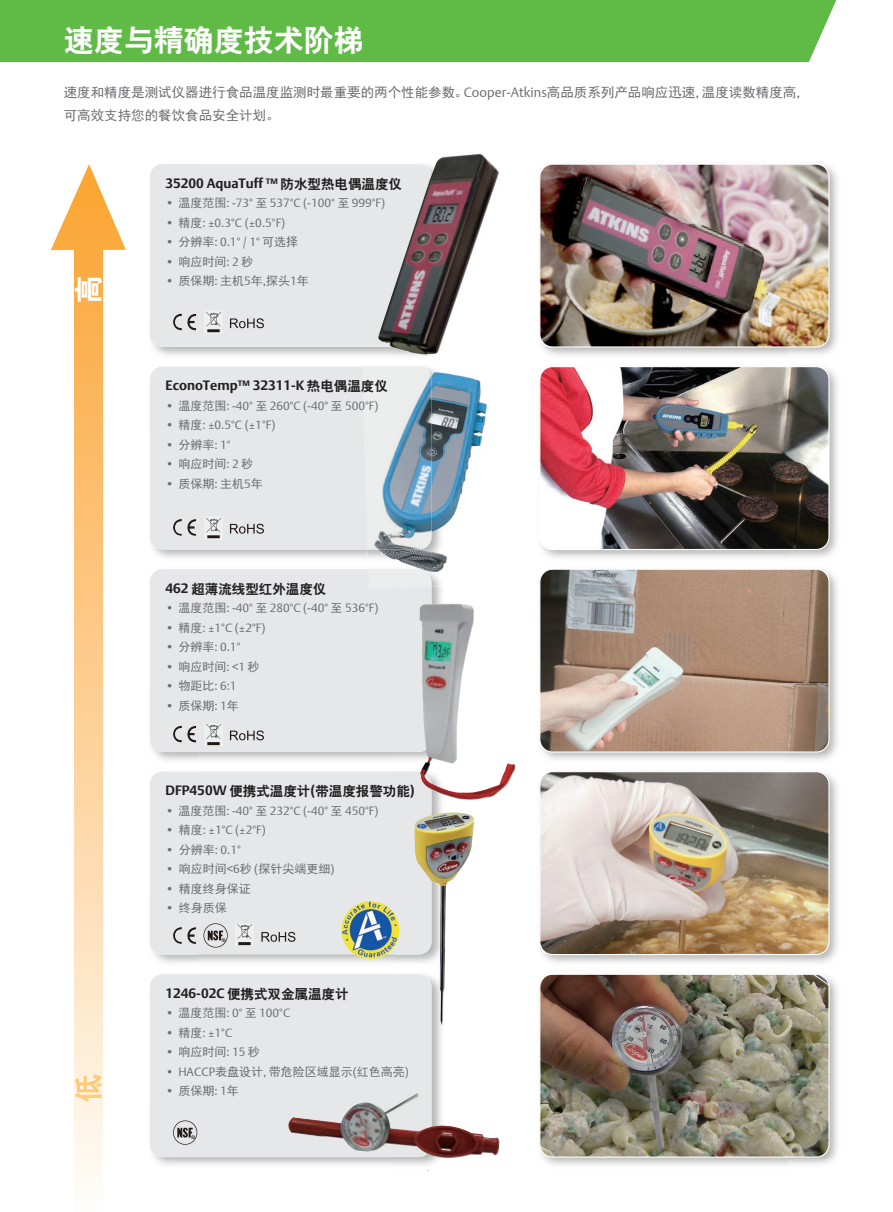
<style>
.page{position:relative;width:893px;height:1212px;background:#fff}
.page>*{position:absolute;margin:0;border:0;box-sizing:border-box;transform-origin:0 0}
.t1{font:30px "H Yb 2 gj";color:#fff}
.t2{font:28.95px "H Yb 2 gj";color:#fff}
.t3{font:13.5px/22.5px "Sim Hei";color:#6c6d70}
.t4{font:13.5px "H Yb 2 gj";color:#231f20}
.t5{font:700 13.5px "DTL Argo T";color:#231f20}
.t6{font:12px "DTL Argo T Light";color:#6c6d70}
.t7{font:12px "Sim Hei";color:#6c6d70}
.s1{font-family:"DTL Argo T Light"}
.s2{font-family:"H Yb 2 gj";font-weight:400}
.s3{font-family:"Sim Hei"}
.s4{font-family:"DTL Argo T";font-weight:700}
</style>
<div class="page">
<img style="left:394px;top:587px;width:81px;height:584px">
<img style="left:543px;top:167px;width:295px;height:998px">
<img style="left:541px;top:367px;width:288px;height:182px">
<div style="left:539px;top:366px;width:290px;height:184px;border:1px solid #fff;border-radius:13px"></div>
<img style="left:541px;top:569px;width:288px;height:183px">
<div style="left:539px;top:569px;width:290px;height:183px;border:1px solid #fff;border-radius:13px"></div>
<img style="left:541px;top:772px;width:288px;height:182px">
<div style="left:539px;top:771px;width:290px;height:184px;border:1px solid #fff;border-radius:13px"></div>
<img style="left:541px;top:974px;width:288px;height:183px">
<div style="left:539px;top:974px;width:290px;height:183px;border:1px solid #fff;border-radius:13px"></div>
<img style="left:541px;top:164px;width:288px;height:183px">
<div style="left:539px;top:164px;width:290px;height:183px;border:1px solid #fff;border-radius:13px"></div>
<div style="left:150px;top:367px;width:281px;height:182px;background:#e6e7e9;border-radius:13px"></div>
<div style="left:150px;top:569px;width:281px;height:183px;background:#e6e7e9;border-radius:13px"></div>
<div style="left:150px;top:772px;width:281px;height:182px;background:#e6e7e9;border-radius:13px"></div>
<div style="left:150px;top:974px;width:281px;height:183px;background:#e6e7e9;border-radius:13px"></div>
<div style="left:150px;top:164px;width:281px;height:183px;background:#e6e7e9;border-radius:13px"></div>
<img style="left:378px;top:153px;width:121px;height:201px">
<img style="left:362px;top:365px;width:125px;height:222px">
<img style="left:362px;top:367px;width:69px;height:182px">
<img style="left:368px;top:569px;width:63px;height:18px">
<img style="left:419px;top:604px;width:97px;height:197px">
<img style="left:413px;top:812px;width:61px;height:213px">
<img style="left:284px;top:1090px;width:216px;height:75px">
<img style="left:341px;top:901px;width:58px;height:58px">
<img style="left:173px;top:314px;width:23px;height:16px">
<svg style="left:230px;top:318px;width:34px;height:10px"></svg>
<img style="left:206px;top:311px;width:16px;height:22px">
<img style="left:173px;top:519px;width:23px;height:17px">
<svg style="left:230px;top:524px;width:34px;height:10px"></svg>
<img style="left:206px;top:517px;width:16px;height:22px">
<img style="left:173px;top:726px;width:23px;height:16px">
<svg style="left:230px;top:730px;width:34px;height:10px"></svg>
<img style="left:206px;top:724px;width:16px;height:22px">
<svg style="left:173px;top:1120px;width:24px;height:25px"></svg>
<svg style="left:51px;top:164px;width:75px;height:1016px"></svg>
<img style="left:75px;top:1074px;width:27px;height:28px">
<img style="left:173px;top:927px;width:23px;height:17px">
<img style="left:237px;top:924px;width:16px;height:22px">
<svg style="left:261px;top:932px;width:34px;height:10px"></svg>
<svg style="left:203px;top:923px;width:25px;height:24px"></svg>
<div style="left:0;top:0;width:837px;height:62px;background:#60bb46"></div>
<h1 class="t1" style="left:64px;top:25px;width:301px">速度与精确度技术阶梯</h1>
<p class="t3" style="left:64px;top:81px;width:738px">速度和精度是测试仪器进行食品温度监测时最重要的两个性能参数。<span class="s1">Cooper-Atkins</span>高品质系列产品响应迅速<span class="s1">,</span> 温度读数精度高<span class="s1">,</span>可高效支持您的餐饮食品安全计划。</p>
<h2 class="t2" style="left:74px;top:304px;width:30px;rotate:-90deg">高</h2>
<p class="t5" style="left:166px;top:175px;width:238px">35200 AquaTuff ™ <span class="s2">防水型热电偶温度仪</span></p>
<p class="t6" style="left:166px;top:196px;width:221px">• <span class="s3">温度范围</span>: -73° <span class="s3">至</span> 537°C (-100° <span class="s3">至</span> 999°F)</p>
<p class="t6" style="left:166px;top:215px;width:121px">• <span class="s3">精度</span>: ±0.3°C (±0.5°F)</p>
<p class="t6" style="left:166px;top:235px;width:134px">• <span class="s3">分辨率</span>: 0.1° / 1° <span class="s3">可选择</span></p>
<p class="t7" style="left:166px;top:255px;width:89px"><span class="s1">•</span> 响应时间<span class="s1">: 2</span> 秒</p>
<p class="t7" style="left:166px;top:275px;width:145px"><span class="s1">•</span> 质保期<span class="s1">:</span> 主机<span class="s1">5</span>年<span class="s1">,</span>探头<span class="s1">1</span>年</p>
<p class="t5" style="left:166px;top:377px;width:224px">EconoTemp™ 32311-K <span class="s2">热电偶温度仪</span></p>
<p class="t6" style="left:166px;top:398px;width:214px">• <span class="s3">温度范围</span>: -40° <span class="s3">至</span> 260°C (-40° <span class="s3">至</span> 500°F)</p>
<p class="t6" style="left:166px;top:418px;width:111px">• <span class="s3">精度</span>: ±0.5°C (±1°F)</p>
<p class="t6" style="left:166px;top:437px;width:66px">• <span class="s3">分辨率</span>: 1°</p>
<p class="t7" style="left:166px;top:458px;width:89px"><span class="s1">•</span> 响应时间<span class="s1">: 2</span> 秒</p>
<p class="t7" style="left:166px;top:477px;width:99px"><span class="s1">•</span> 质保期<span class="s1">:</span> 主机<span class="s1">5</span>年</p>
<p class="t4" style="left:166px;top:582px;width:162px"><span class="s4">462</span> 超薄流线型红外温度仪</p>
<p class="t6" style="left:166px;top:601px;width:214px">• <span class="s3">温度范围</span>: -40° <span class="s3">至</span> 280°C (-40° <span class="s3">至</span> 536°F)</p>
<p class="t6" style="left:166px;top:620px;width:101px">• <span class="s3">精度</span>: ±1°C (±2°F)</p>
<p class="t6" style="left:166px;top:640px;width:76px">• <span class="s3">分辨率</span>: 0.1°</p>
<p class="t7" style="left:166px;top:660px;width:95px"><span class="s1">•</span> 响应时间<span class="s1">: &lt;1</span> 秒</p>
<p class="t6" style="left:166px;top:679px;width:73px">• <span class="s3">物距比</span>: 6:1</p>
<p class="t7" style="left:166px;top:699px;width:75px"><span class="s1">•</span> 质保期<span class="s1">: 1</span>年</p>
<p class="t4" style="left:166px;top:784px;width:251px"><span class="s4">DFP450W</span> 便携式温度计<span class="s4">(</span>带温度报警功能<span class="s4">)</span></p>
<p class="t6" style="left:166px;top:803px;width:214px">• <span class="s3">温度范围</span>: -40° <span class="s3">至</span> 232°C (-40° <span class="s3">至</span> 450°F)</p>
<p class="t6" style="left:166px;top:823px;width:102px">• <span class="s3">精度</span>: ±1°C (±2°F)</p>
<p class="t6" style="left:166px;top:842px;width:77px">• <span class="s3">分辨率</span>: 0.1°</p>
<p class="t7" style="left:166px;top:863px;width:170px"><span class="s1">•</span> 响应时间<span class="s1">&lt;6</span>秒 <span class="s1">(</span>探针尖端更细<span class="s1">)</span></p>
<p class="t7" style="left:166px;top:882px;width:87px"><span class="s1">•</span> 精度终身保证</p>
<p class="t7" style="left:166px;top:902px;width:63px"><span class="s1">•</span> 终身质保</p>
<p class="t4" style="left:166px;top:987px;width:185px"><span class="s4">1246-02C</span> 便携式双金属温度计</p>
<p class="t6" style="left:166px;top:1006px;width:126px">• <span class="s3">温度范围</span>: 0° <span class="s3">至</span> 100°C</p>
<p class="t6" style="left:166px;top:1025px;width:68px">• <span class="s3">精度</span>: ±1°C</p>
<p class="t7" style="left:166px;top:1046px;width:96px"><span class="s1">•</span> 响应时间<span class="s1">: 15</span> 秒</p>
<p class="t7" style="left:166px;top:1065px;width:245px"><span class="s1">• HACCP</span>表盘设计<span class="s1">,</span> 带危险区域显示<span class="s1">(</span>红色高亮<span class="s1">)</span></p>
<p class="t7" style="left:166px;top:1085px;width:75px"><span class="s1">•</span> 质保期<span class="s1">: 1</span>年</p>
</div>
